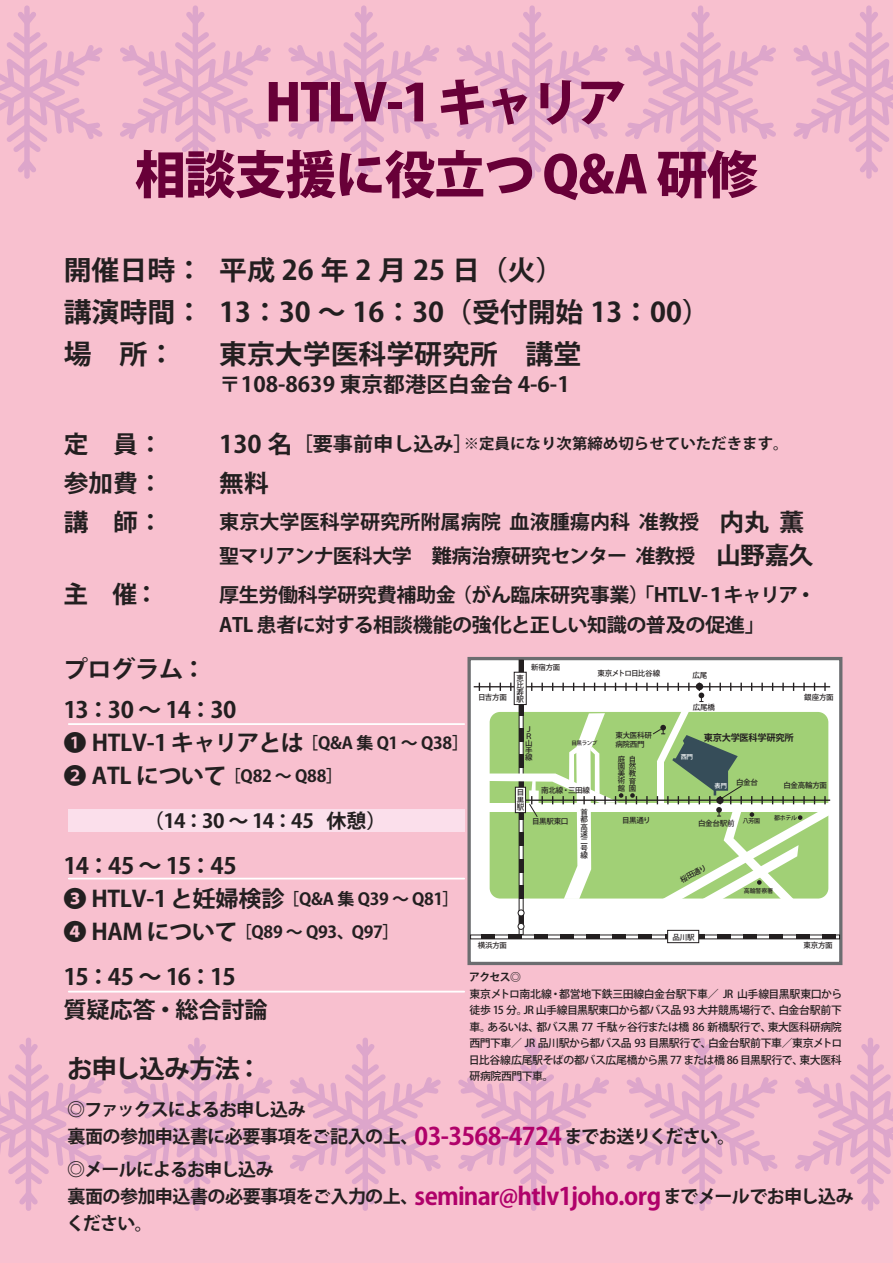
<style>
.page{position:relative;width:893px;height:1263px;background:#f8c0cf}
.page>*{position:absolute;margin:0;border:0;box-sizing:border-box;transform-origin:0 0}
.t1{font:800 51px/72px "Koz Go Pro";letter-spacing:-.025em;color:#680038;text-align:center}
.t2{font:700 27px/42px "Koz Go Pro";color:#231f20}
.t3{font:700 25.5px "Koz Go Pro";letter-spacing:-.025em;color:#231f20}
.t4{font:700 24px "Koz Go Pro";letter-spacing:-.02em;color:#231f20}
.t5{font:700 22.5px/33px "Koz Go Pro";letter-spacing:-.04em;color:#231f20}
.t6{font:700 22.5px/33px "Koz Go Pro";letter-spacing:-.02em;color:#231f20}
.t7{font:700 21px "Koz Go Pro";color:#231f20}
.t8{font:700 19.5px/33.8px "Koz Go Pro";letter-spacing:-.02em;color:#231f20}
.t9{font:700 18px/27px "Koz Go Pro";letter-spacing:-.03em;color:#231f20}
.t10{font:700 16.5px/33px "Koz Go Pro";letter-spacing:-.015em;color:#231f20}
.t11{font:700 15px "Koz Go Pro";color:#231f20}
.t12{font:500 10.8px/16.5px "Koz Go Pro";letter-spacing:-.035em;color:#231f20;text-align:justify}
.t13{font:700 10.8px "Koz Go Pro";color:#231f20}
.t14{font:700 9.3px "Koz Go Pro";letter-spacing:-.03em;color:#231f20}
.t15{font:500 7.5px/7.2px "Koz Go Pro";letter-spacing:-.03em;color:#231f20}
.t16{font:500 7.5px "Koz Go Pro";letter-spacing:-.065em;color:#231f20}
.t17{font:500 7.35px/7.2px "Koz Go Pro";letter-spacing:-.025em;color:#231f20;text-align:justify}
.t18{font:500 6.15px "Koz Go Pro";color:#fff}
.t19{font:500 6px "Koz Go Pro";letter-spacing:-.035em;color:#231f20}
.t20{font:500 5.55px "Koz Go Pro";letter-spacing:-.08em;color:#231f20}
.s1{font-size:24px}
.s2{font-size:19.5px}
.s3{font-weight:400}
.s4{font-size:16.5px}
.s5{font-weight:400;font-size:22.5px}
.s6{font-size:22.5px}
.s7{font-size:24px;color:#b0016a}
</style>
<div class="page">
<div style="left:68px;top:809px;width:397px;height:22px;background:#fbdfeb"></div>
<svg style="left:0;top:7px;width:102px;height:170px"></svg>
<svg style="left:120px;top:7px;width:151px;height:170px"></svg>
<svg style="left:288px;top:7px;width:151px;height:170px"></svg>
<svg style="left:457px;top:7px;width:151px;height:170px"></svg>
<svg style="left:625px;top:7px;width:151px;height:170px"></svg>
<svg style="left:793px;top:7px;width:100px;height:170px"></svg>
<svg style="left:0;top:1039px;width:104px;height:170px"></svg>
<svg style="left:121px;top:1039px;width:151px;height:170px"></svg>
<svg style="left:290px;top:1039px;width:151px;height:170px"></svg>
<svg style="left:458px;top:1039px;width:151px;height:170px"></svg>
<svg style="left:627px;top:1039px;width:151px;height:170px"></svg>
<svg style="left:795px;top:1039px;width:98px;height:170px"></svg>
<hr style="left:69px;top:723px;width:395px;height:2px;background:#fff">
<hr style="left:69px;top:878px;width:395px;height:1px;background:#fff">
<hr style="left:69px;top:991px;width:395px;height:1px;background:#fff">
<div style="left:467px;top:657px;width:375px;height:308px;background:#fff;border:3px solid #6c6d70"></div>
<hr style="left:474px;top:686px;width:356px;height:1px;background:#231f20">
<svg style="left:562px;top:683px;width:2px;height:8px"></svg>
<svg style="left:583px;top:683px;width:2px;height:8px"></svg>
<svg style="left:604px;top:683px;width:2px;height:8px"></svg>
<svg style="left:625px;top:683px;width:2px;height:8px"></svg>
<svg style="left:646px;top:683px;width:2px;height:8px"></svg>
<svg style="left:667px;top:683px;width:2px;height:8px"></svg>
<svg style="left:740px;top:683px;width:2px;height:8px"></svg>
<svg style="left:761px;top:683px;width:2px;height:8px"></svg>
<svg style="left:782px;top:683px;width:2px;height:8px"></svg>
<svg style="left:803px;top:683px;width:2px;height:8px"></svg>
<svg style="left:824px;top:683px;width:2px;height:8px"></svg>
<div style="left:490px;top:712px;width:338px;height:186px;background:#a1d076;border-radius:10px"></div>
<svg style="left:519px;top:899px;width:4px;height:36px"></svg>
<hr style="left:519px;top:660px;width:4px;height:13px;background:#231f20">
<hr style="left:519px;top:702px;width:4px;height:13px;background:#231f20">
<hr style="left:519px;top:911px;width:4px;height:13px;background:#231f20">
<div style="left:485px;top:803px;width:349px;height:8px;background:#fff"></div>
<div style="left:514px;top:672px;width:13px;height:33px;background:#fff;border:1px solid #231f20"></div>
<hr style="left:517px;top:799px;width:313px;height:2px;background:#231f20">
<div style="left:696px;top:683px;width:7px;height:7px;background:#231f20;border-radius:50%"></div>
<svg style="left:699px;top:683px;width:11px;height:19px"></svg>
<svg style="left:489px;top:713px;width:148px;height:186px"></svg>
<svg style="left:470px;top:935px;width:370px;height:4px"></svg>
<hr style="left:482px;top:935px;width:13px;height:4px;background:#231f20">
<hr style="left:508px;top:935px;width:13px;height:4px;background:#231f20">
<hr style="left:534px;top:935px;width:13px;height:4px;background:#231f20">
<hr style="left:560px;top:935px;width:13px;height:4px;background:#231f20">
<hr style="left:586px;top:935px;width:14px;height:4px;background:#231f20">
<hr style="left:613px;top:935px;width:13px;height:4px;background:#231f20">
<hr style="left:639px;top:935px;width:13px;height:4px;background:#231f20">
<hr style="left:665px;top:935px;width:13px;height:4px;background:#231f20">
<hr style="left:691px;top:935px;width:13px;height:4px;background:#231f20">
<hr style="left:717px;top:935px;width:13px;height:4px;background:#231f20">
<hr style="left:744px;top:935px;width:13px;height:4px;background:#231f20">
<hr style="left:770px;top:935px;width:13px;height:4px;background:#231f20">
<hr style="left:796px;top:935px;width:13px;height:4px;background:#231f20">
<hr style="left:822px;top:935px;width:13px;height:4px;background:#231f20">
<svg style="left:518px;top:923px;width:6px;height:6px"></svg>
<div style="left:518px;top:923px;width:6px;height:7px;border:1px solid #231f20;border-radius:50%"></div>
<svg style="left:518px;top:910px;width:6px;height:6px"></svg>
<div style="left:667px;top:930px;width:32px;height:13px;background:#fff;border:1px solid #231f20"></div>
<svg style="left:646px;top:712px;width:185px;height:187px"></svg>
<h1 class="t1" style="left:135px;top:70px;width:624px">HTLV-1キャリア<br>相談支援に役立つ Q&amp;A 研修</h1>
<h2 class="t2" style="left:64px;top:250px;width:648px">開催日時： 平成 26 年 2 月 25 日（火）<br>講演時間： 13：30 ～ 16：30（受付開始 13：00）場　所：</h2>
<h2 class="t2" style="left:219px;top:334px;width:364px">東京大学医科学研究所　講堂</h2>
<h3 class="t7" style="left:219px;top:371px;width:352px">〒108-8639 東京都港区白金台 4-6-1</h3>
<h3 class="t4" style="left:64px;top:428px;width:101px">定　員：</h3>
<h3 class="t11" style="left:219px;top:434px;width:571px"><span class="s1">130 名</span><span class="s2">［要事前申し込み］</span>※定員になり次第締め切らせていただきます。</h3>
<h3 class="t4" style="left:64px;top:467px;width:101px">参加費：</h3>
<h3 class="t4" style="left:219px;top:467px;width:51px">無料</h3>
<h3 class="t4" style="left:64px;top:506px;width:101px">講　師：</h3>
<h3 class="t8" style="left:219px;top:506px;width:596px">東京大学医科学研究所附属病院 血液腫瘍内科 准教授　<span class="s1">内丸 薫</span>聖マリアンナ医科大学　難病治療研究センター 准教授 <span class="s1">山野嘉久</span></h3>
<h3 class="t4" style="left:63px;top:579px;width:97px">主　催：</h3>
<h3 class="t8" style="left:219px;top:581px;width:598px;line-height:30px">厚生労働科学研究費補助金（がん臨床研究事業）「HTLV-１キャリア・<br>ATL 患者に対する相談機能の強化と正しい知識の普及の促進」</h3>
<h3 class="t4" style="left:63px;top:653px;width:144px">プログラム：</h3>
<h3 class="t5" style="left:63px;top:695px;width:407px">13：30 ～ 14：30<br><span class="s3">❶</span> HTLV-1 キャリアとは<span class="s4">［Q&amp;A 集 Q1 ～ Q38］</span></h3>
<h3 class="t10" style="left:64px;top:760px;width:281px"><span class="s5">❷</span> <span class="s6">ATL について</span>［Q82 ～ Q88］</h3>
<h3 class="t8" style="left:144px;top:805px;width:244px">（14：30 ～ 14：45 休憩）</h3>
<h3 class="t6" style="left:63px;top:851px;width:175px">14：45 ～ 15：45</h3>
<h3 class="t10" style="left:64px;top:883px;width:397px"><span class="s6">❸ HTLV-1 と妊婦検診</span>［Q&amp;A 集 Q39 ～ Q81］<br><span class="s6">❹ HAM について</span>［Q89 ～ Q93、Q97］</h3>
<h3 class="t6" style="left:63px;top:962px;width:206px">15：45 ～ 16：15<br>質疑応答・総合討論</h3>
<p class="t17" style="left:531px;top:664px;width:30px">新宿方面</p>
<p class="t16" style="left:597px;top:669px;width:64px">東京メトロ日比谷線</p>
<p class="t15" style="left:692px;top:672px;width:16px">広尾</p>
<p class="t15" style="left:516px;top:674px;width:9px;text-align:justify">恵比寿駅</p>
<p class="t15" style="left:804px;top:694px;width:31px">銀座方面</p>
<p class="t15" style="left:478px;top:694px;width:30px">日吉方面</p>
<p class="t15" style="left:693px;top:704px;width:24px">広尾橋</p>
<p class="t15" style="left:525px;top:726px;width:9px">Ｊ<br>Ｒ山手線</p>
<p class="t15" style="left:615px;top:732px;width:38px">東大医科研</p>
<p class="t14" style="left:704px;top:731px;width:91px">東京大学医科学研究所</p>
<p class="t15" style="left:615px;top:741px;width:31px">病院西門</p>
<p class="t20" style="left:571px;top:740px;width:27px">目黒ランプ</p>
<p class="t18" style="left:681px;top:752px;width:14px">西門</p>
<p class="t17" style="left:618px;top:756px;width:9px">庭園美術館</p>
<p class="t17" style="left:629px;top:756px;width:9px;text-align:left">自然教育園</p>
<p class="t15" style="left:736px;top:779px;width:23px">白金台</p>
<p class="t15" style="left:783px;top:782px;width:45px">白金高輪方面</p>
<p class="t18" style="left:715px;top:782px;width:14px">表門</p>
<p class="t15" style="left:541px;top:787px;width:50px">南北線・三田線</p>
<p class="t15" style="left:517px;top:789px;width:9px">目黒駅</p>
<p class="t15" style="left:580px;top:809px;width:9px;text-align:justify">首都高速二号線</p>
<p class="t19" style="left:743px;top:817px;width:19px">八芳園</p>
<p class="t19" style="left:774px;top:814px;width:25px">都ホテル</p>
<p class="t15" style="left:622px;top:817px;width:30px">目黒通り</p>
<p class="t15" style="left:698px;top:820px;width:38px">白金台駅前</p>
<p class="t15" style="left:532px;top:818px;width:38px">目黒駅東口</p>
<p class="t15" style="left:679px;top:878px;width:30px;rotate:-29deg">桜田通り</p>
<p class="t19" style="left:744px;top:887px;width:31px">高輪警察署</p>
<p class="t15" style="left:673px;top:933px;width:23px">品川駅</p>
<p class="t17" style="left:478px;top:942px;width:30px">横浜方面</p>
<p class="t15" style="left:803px;top:942px;width:31px">東京方面</p>
<p class="t13" style="left:469px;top:970px;width:53px">アクセス◎</p>
<p class="t12" style="left:469px;top:986px;width:375px">東京メトロ南北線・都営地下鉄三田線白金台駅下車／ JR 山手線目黒駅東口から徒歩 15 分。JR 山手線目黒駅東口から都バス品 93 大井競馬場行で、白金台駅前下車。あるいは、都バス黒 77 千駄ヶ谷行または橋 86 新橋駅行で、東大医科研病院西門下車／ JR 品川駅から都バス品 93 目黒駅行で、白金台駅前下車／東京メトロ日比谷線広尾駅そばの都バス広尾橋から黒 77 または橋 86 目黒駅行で、東大医科研病院西門下車。</p>
<h3 class="t3" style="left:67px;top:1052px;width:196px">お申し込み方法：</h3>
<h3 class="t9" style="left:67px;top:1097px;width:670px">◎ファックスによるお申し込み<br>裏面の参加申込書に必要事項をご記入の上、<span class="s7">03-3568-4724</span> までお送りください。</h3>
<h3 class="t9" style="left:67px;top:1157px;width:789px">◎メールによるお申し込み<br>裏面の参加申込書の必要事項をご入力の上、<span class="s7">seminar@htlv1joho.org</span>までメールでお申し込みください。</h3>
</div>
